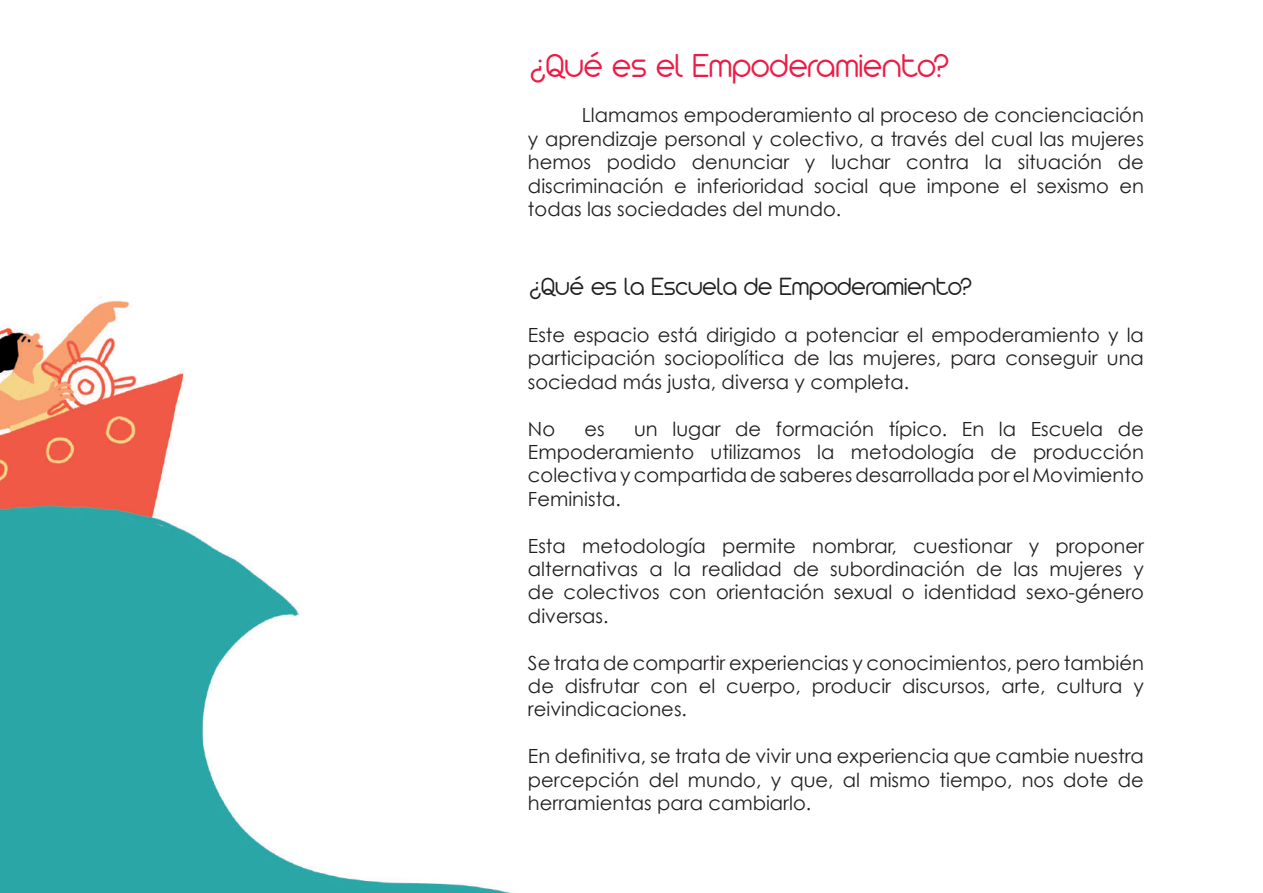
<style>
.page{position:relative;width:1263px;height:893px;background:#fff}
.page>*{position:absolute;margin:0;border:0;box-sizing:border-box;transform-origin:0 0}
.t1{font:300 36px "Arista 2.0";color:#ed1c46}
.t2{font:300 27px "Arista 2.0";color:#231f20}
.t3{font:19.5px/23.4px "Century Gothic";color:#231f20;text-align:justify}
</style>
<div class="page">
<img style="left:0;top:296px;width:513px;height:597px">
<h1 class="t1" style="left:528px;top:40px;width:422px">¿Qué es el Empoderamiento?</h1>
<p class="t3" style="left:528px;top:103px;width:617px;text-indent:54px">Llamamos empoderamiento al proceso de concienciación y aprendizaje personal y colectivo, a través del cual las mujeres hemos podido denunciar y luchar contra la situación de discriminación e inferioridad social que impone el sexismo en todas las sociedades del mundo.</p>
<h2 class="t2" style="left:528px;top:267px;width:445px">¿Qué es la Escuela de Empoderamiento?</h2>
<p class="t3" style="left:528px;top:323px;width:617px">Este espacio está dirigido a potenciar el empoderamiento y la participación sociopolítica de las mujeres, para conseguir una sociedad más justa, diversa y completa.</p>
<p class="t3" style="left:528px;top:416px;width:29px">No</p>
<p class="t3" style="left:584px;top:416px;width:22px">es</p>
<p class="t3" style="left:528px;top:416px;width:617px;text-indent:106px">un lugar de formación típico. En la Escuela de Empoderamiento utilizamos la metodología de producción colectiva y compartida de saberes desarrollada por el Movimiento Feminista.</p>
<p class="t3" style="left:528px;top:533px;width:617px">Esta metodología permite nombrar, cuestionar y proponer alternativas a la realidad de subordinación de las mujeres y de colectivos con orientación sexual o identidad sexo-género diversas.</p>
<p class="t3" style="left:528px;top:650px;width:617px">Se trata de compartir experiencias y conocimientos, pero también de disfrutar con el cuerpo, producir discursos, arte, cultura y reivindicaciones.</p>
<p class="t3" style="left:528px;top:744px;width:617px">En definitiva, se trata de vivir una experiencia que cambie nuestra percepción del mundo, y que, al mismo tiempo, nos dote de herramientas para cambiarlo.</p>
</div>
